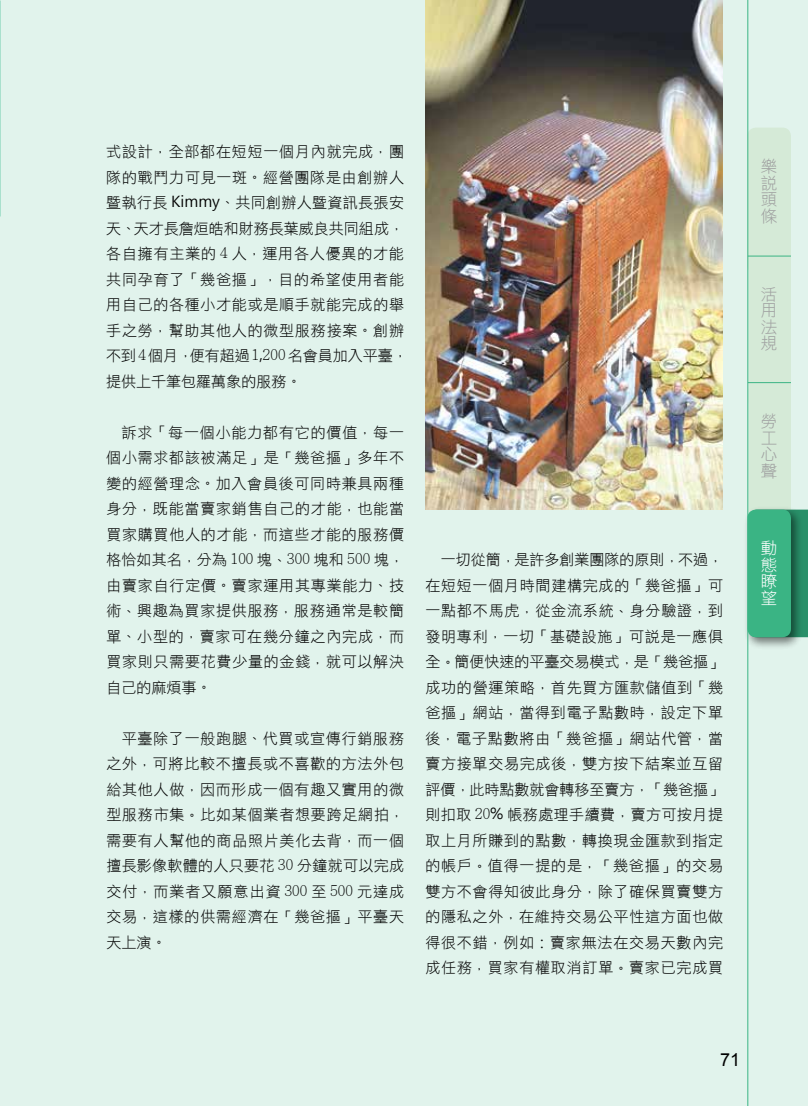
<style>
.page{position:relative;width:808px;height:1106px;background:#e1f3ec}
.page>*{position:absolute;margin:0;border:0;box-sizing:border-box;transform-origin:0 0}
.t1{font:18px "Arial";color:#000}
.t2{font:16.5px/16.5px "DF Hei Lt HK BF";color:#9fa0a0;text-align:justify}
.t3{font:16.5px/16.5px "DF Hei Lt HK BF";color:#fff;text-align:justify}
.t4{font:15px/25.5px "DF Hei Lt HK BF";letter-spacing:.05em;color:#000;text-align:justify}
.s1{font-family:"Microsoft Jheng Hei"}
.s2{font-family:"Adobe Ming Std";font-weight:300}
</style>
<div class="page">
<div style="left:748px;top:257px;width:43px;height:152px;background:#d5ead7;border-radius:9px"></div>
<div style="left:748px;top:383px;width:43px;height:149px;background:#d5ead7;border-radius:9px"></div>
<div style="left:747px;top:128px;width:44px;height:146px;background:#d5ead7;border-radius:9px"></div>
<svg style="left:803px;top:509px;width:5px;height:128px"></svg>
<div style="left:743px;top:505px;width:60px;height:145px;background:#000;opacity:.5"></div>
<div style="left:747px;top:509px;width:44px;height:128px;background:#3ab484;border-radius:9px"></div>
<hr style="left:748px;top:382px;width:43px;height:1px;background:#3ab484">
<hr style="left:748px;top:256px;width:43px;height:1px;background:#3ab484">
<hr style="left:747px;top:0;width:1px;height:1106px;background:#3ab484">
<img style="left:425px;top:0;width:298px;height:509px">
<p class="t4" style="left:106px;top:139px;width:303px;text-align:left">式設計<span class="s1">，</span>全部都在短短一個月內就完成<span class="s1">，</span>團隊的戰鬥力可見一斑<span class="s1">。</span>經營團隊是由創辦人暨執行長 <span class="s1">Kimmy、</span>共同創辦人暨資訊長張安天<span class="s1">、</span>天才長詹烜皓和財務長葉威良共同組成<span class="s1">，</span>各自擁有主業的 <span class="s2">4</span> 人<span class="s1">，</span>運用各人優異的才能共同孕育了<span class="s1">「</span>幾爸摳<span class="s1">」，</span>目的希望使用者能用自己的各種小才能或是順手就能完成的舉手之勞<span class="s1">，</span>幫助其他人的微型服務接案<span class="s1">。</span>創辦不到<span class="s2">4</span>個月<span class="s1">，</span>便有超過<span class="s2">1</span><span class="s1">,</span><span class="s2">200</span>名會員加入平臺<span class="s1">，</span>提供上千筆包羅萬象的服務<span class="s1">。</span></p>
<p class="t4" style="left:106px;top:419px;width:299px;text-indent:15px">訴求<span class="s1">「</span>每一個小能力都有它的價值<span class="s1">，</span>每一個小需求都該被滿足<span class="s1">」</span>是<span class="s1">「</span>幾爸摳<span class="s1">」</span>多年不變的經營理念<span class="s1">。</span>加入會員後可同時兼具兩種身分<span class="s1">，</span>既能當賣家銷售自己的才能<span class="s1">，</span>也能當買家購買他人的才能<span class="s1">，</span>而這些才能的服務價格恰如其名<span class="s1">，</span>分為 <span class="s2">100</span> 塊<span class="s1">、</span><span class="s2">300</span> 塊和 <span class="s2">500</span> 塊<span class="s1">，</span>由賣家自行定價<span class="s1">。</span>賣家運用其專業能力<span class="s1">、</span>技術<span class="s1">、</span>興趣為買家提供服務<span class="s1">，</span>服務通常是較簡單<span class="s1">、</span>小型的<span class="s1">，</span>賣家可在幾分鐘之內完成<span class="s1">，</span>而買家則只需要花費少量的金錢<span class="s1">，</span>就可以解決自己的麻煩事<span class="s1">。</span></p>
<p class="t4" style="left:106px;top:725px;width:299px;text-indent:15px">平臺除了一般跑腿<span class="s1">、</span>代買或宣傳行銷服務之外<span class="s1">，</span>可將比較不擅長或不喜歡的方法外包給其他人做<span class="s1">，</span>因而形成一個有趣又實用的微型服務市集<span class="s1">。</span>比如某個業者想要跨足網拍<span class="s1">，</span>需要有人幫他的商品照片美化去背<span class="s1">，</span>而一個擅長影像軟體的人只要花 <span class="s2">30</span> 分鐘就可以完成交付<span class="s1">，</span>而業者又願意出資 <span class="s2">300</span> 至 <span class="s2">500</span> 元達成交易<span class="s1">，</span>這樣的供需經濟在<span class="s1">「</span>幾爸摳<span class="s1">」</span>平臺天天上演<span class="s1">。</span></p>
<p class="t4" style="left:425px;top:547px;width:299px;text-indent:15px">一切從簡<span class="s1">，</span>是許多創業團隊的原則<span class="s1">，</span>不過<span class="s1">，</span>在短短一個月時間建構完成的<span class="s1">「</span>幾爸摳<span class="s1">」</span>可一點都不馬虎<span class="s1">，</span>從金流系統<span class="s1">、</span>身分驗證<span class="s1">，</span>到發明專利<span class="s1">，</span>一切<span class="s1">「</span>基礎設施<span class="s1">」</span>可說是一應俱全<span class="s1">。</span>簡便快速的平臺交易模式<span class="s1">，</span>是<span class="s1">「</span>幾爸摳<span class="s1">」</span>成功的營運策略<span class="s1">，</span>首先買方匯款儲值到<span class="s1">「</span>幾爸摳<span class="s1">」</span>網站<span class="s1">，</span>當得到電子點數時<span class="s1">，</span>設定下單後<span class="s1">，</span>電子點數將由<span class="s1">「</span>幾爸摳<span class="s1">」</span>網站代管<span class="s1">，</span>當賣方接單交易完成後<span class="s1">，</span>雙方按下結案並互留評價<span class="s1">，</span>此時點數就會轉移至賣方<span class="s1">，「</span>幾爸摳<span class="s1">」</span>則扣取 <span class="s2">20</span><span class="s1">%</span> 帳務處理手續費<span class="s1">，</span>賣方可按月提取上月所賺到的點數<span class="s1">，</span>轉換現金匯款到指定的帳戶<span class="s1">。</span>值得一提的是<span class="s1">，「</span>幾爸摳<span class="s1">」</span>的交易雙方不會得知彼此身分<span class="s1">，</span>除了確保買賣雙方的隱私之外<span class="s1">，</span>在維持交易公平性這方面也做得很不錯<span class="s1">，</span>例如<span class="s1">：</span>賣家無法在交易天數內完成任務<span class="s1">，</span>買家有權取消訂單<span class="s1">。</span>賣家已完成買</p>
<p class="t2" style="left:761px;top:158px;width:18px">樂說頭條</p>
<p class="t2" style="left:761px;top:286px;width:17px">活用法規</p>
<p class="t2" style="left:761px;top:413px;width:17px">勞工心聲</p>
<p class="t3" style="left:761px;top:540px;width:18px">動態瞭望</p>
<p class="t1" style="left:720px;top:1047px;width:22px">71</p>
</div>
